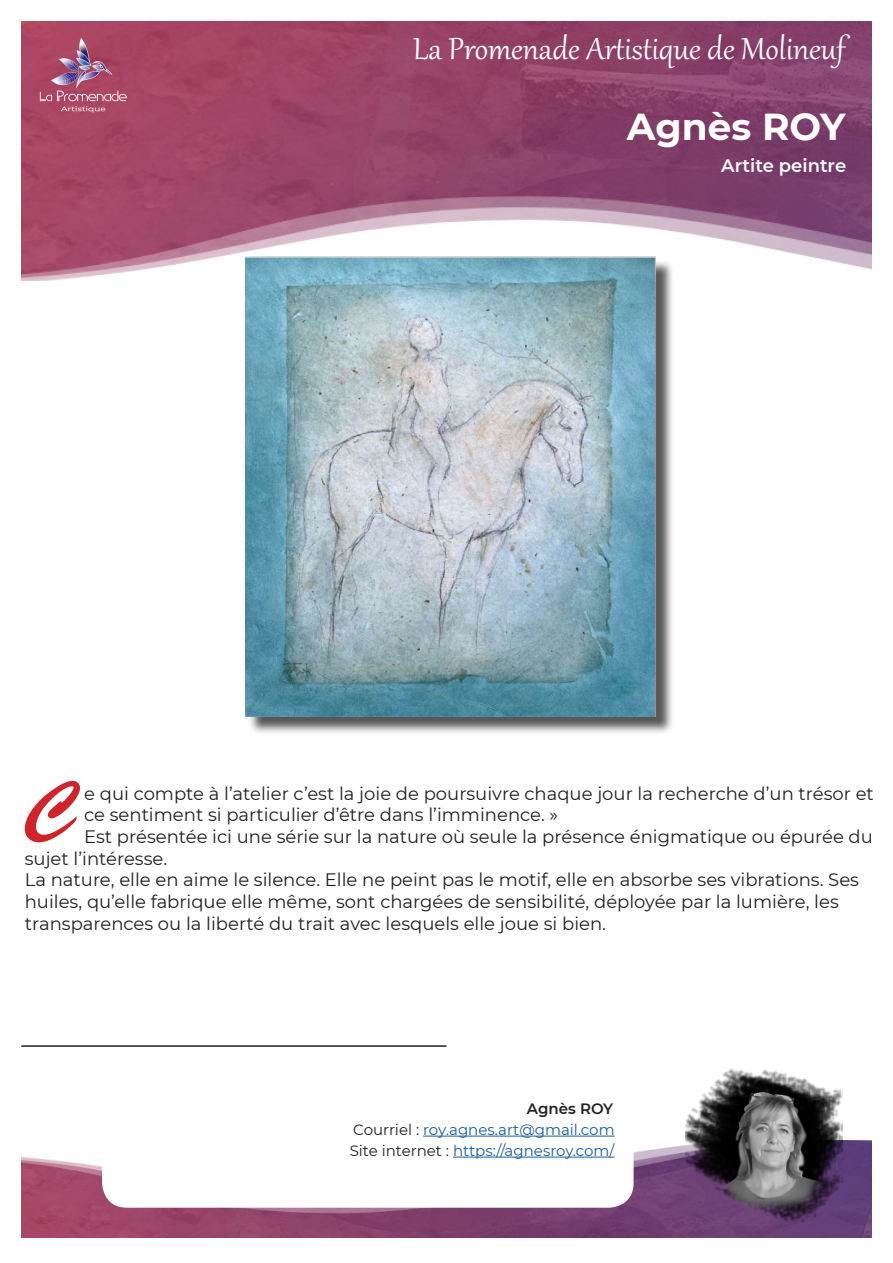
<style>
.page{position:relative;width:893px;height:1263px;background:#fff}
.page>*{position:absolute;margin:0;border:0;box-sizing:border-box;transform-origin:0 0}
.t1{font:74.4px "Brush Script Std";color:#d1232a}
.t2{font:37.5px "Gabriola";color:#fff}
.t3{font:700 37.5px "Montserrat";color:#fff}
.t4{font:18px/21.6px "Montserrat";color:#231f20}
.t5{font:600 18px "Montserrat";color:#fff}
.t6{font:15px "Montserrat";color:#175d9e}
.t7{font:600 15px "Montserrat";color:#231f20}
.s1{color:#231f20}
</style>
<div class="page">
<img style="left:21px;top:1140px;width:851px;height:97px">
<img style="left:686px;top:1068px;width:156px;height:169px">
<img style="left:21px;top:21px;width:851px;height:259px">
<div style="left:248px;top:259px;width:426px;height:476px;background:#231f20;opacity:.75"></div>
<img style="left:246px;top:257px;width:410px;height:459px">
<div style="left:103px;top:1078px;width:530px;height:129px;background:#fff;border-radius:24px"></div>
<hr style="left:423px;top:1136px;width:192px;height:1px;background:#175d9e">
<hr style="left:453px;top:1157px;width:162px;height:1px;background:#175d9e">
<div style="left:102px;top:1077px;width:532px;height:131px;border:2px solid #fff;border-radius:24px"></div>
<img style="left:25px;top:33px;width:116px;height:85px">
<hr style="left:21px;top:1045px;width:425px;height:2px;background:#231f20">
<p class="t2" style="left:413px;top:24px;width:433px">La Promenade Artistique de Molineuf</p>
<p class="t3" style="left:627px;top:99px;width:220px">Agnès ROY</p>
<p class="t5" style="left:721px;top:153px;width:126px">Artite peintre</p>
<p class="t1" style="left:25px;top:767px;width:55px">C</p>
<p class="t4" style="left:84px;top:782px;width:791px">e qui compte à l’atelier c’est la joie de poursuivre chaque jour la recherche d’un trésor et ce sentiment si particulier d’être dans l’imminence. »</p>
<p class="t4" style="left:25px;top:825px;width:850px;text-indent:59px">Est présentée ici une série sur la nature où seule la présence énigmatique ou épurée du sujet l’intéresse.</p>
<p class="t4" style="left:25px;top:868px;width:836px">La nature, elle en aime le silence. Elle ne peint pas le motif, elle en absorbe ses vibrations. Ses huiles, qu’elle fabrique elle même, sont chargées de sensibilité, déployée par la lumière, les transparences ou la liberté du trait avec lesquels elle joue si bien.</p>
<p class="t7" style="left:527px;top:1098px;width:88px">Agnès ROY</p>
<p class="t6" style="left:353px;top:1119px;width:263px"><span class="s1">Courriel :</span> roy.agnes.art@gmail.com</p>
<p class="t6" style="left:350px;top:1140px;width:266px"><span class="s1">Site internet :</span> https://agnesroy.com/</p>
</div>
